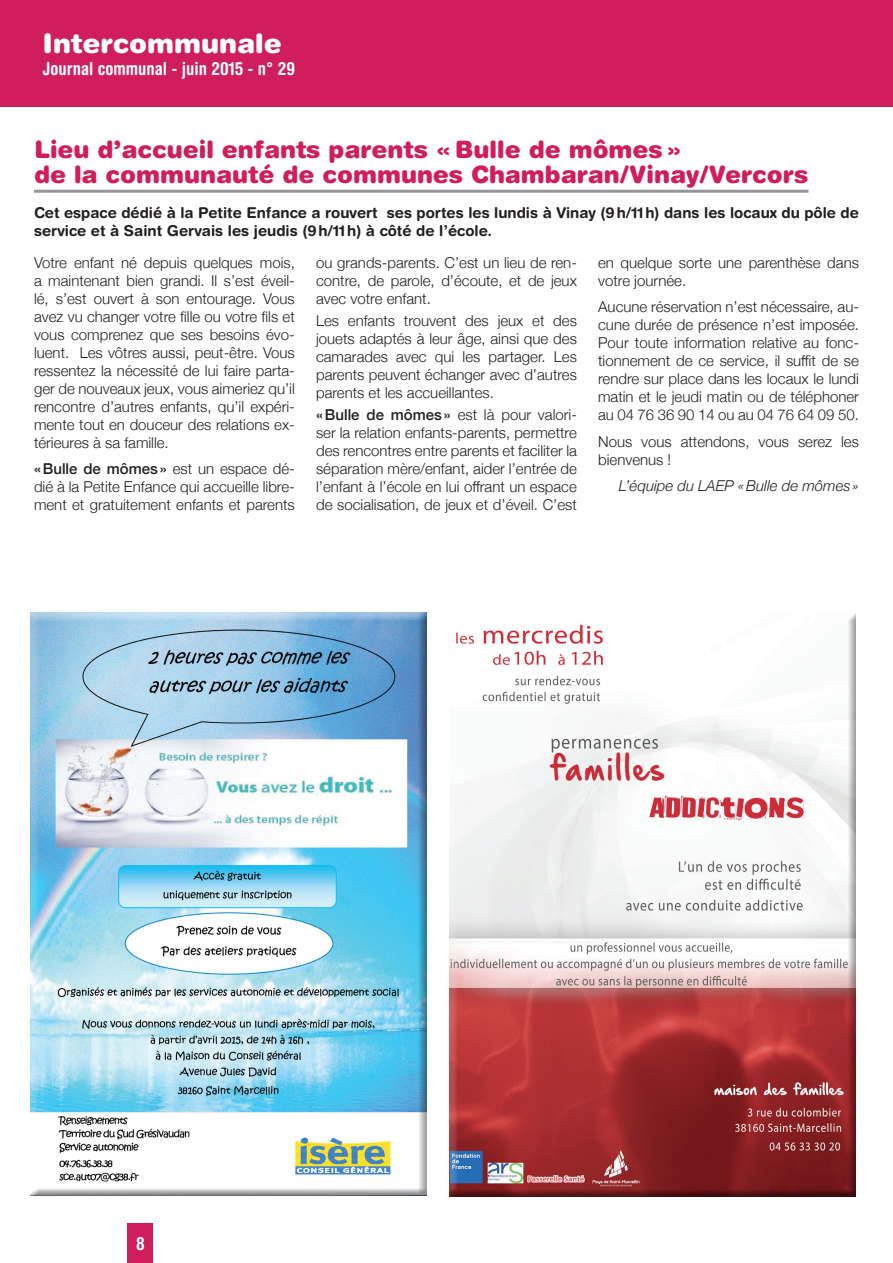
<style>
.page{position:relative;width:893px;height:1263px;background:#fff}
.page>*{position:absolute;margin:0;border:0;box-sizing:border-box;transform-origin:0 0}
.t1{font:900 27px "Helvetica Rounded";color:#fff}
.t2{font:900 24px/25.5px "Helvetica Rounded";color:#d01d5c}
.t3{font:700 condensed 18px "Helvetica Rounded";color:#fff}
.t4{font:300 15px/18px "Helvetica Neue";color:#231f20;text-align:justify}
.t5{font:700 15px/18px "Helvetica Rounded";color:#231f20}
.t6{font:italic 300 15px "Helvetica Neue";color:#231f20}
.s1{font-weight:500}
</style>
<div class="page">
<div style="left:128px;top:1224px;width:25px;height:39px;background:#d01d5c"></div>
<div style="left:0;top:0;width:893px;height:106px;background:#d01d5c"></div>
<div style="left:449px;top:608px;width:415px;height:591px;background:#231f20;opacity:.5"></div>
<div style="left:31px;top:612px;width:397px;height:588px;background:#231f20;opacity:.5"></div>
<hr style="left:34px;top:190px;width:774px;height:3px;background:#939598">
<h1 class="t1" style="left:43px;top:26px;width:241px">Intercommunale</h1>
<p class="t3" style="left:43px;top:58px;width:254px">Journal communal - juin 2015 - n° 29</p>
<h2 class="t2" style="left:34px;top:136px;width:776px">Lieu d’accueil enfants parents «Bulle de mômes»<br>de la communauté de communes Chambaran/Vinay/Vercors</h2>
<p class="t5" style="left:34px;top:204px;width:826px">Cet espace dédié à la Petite Enfance a rouvert ses portes les lundis à Vinay (9h/11h) dans les locaux du pôle de service et à Saint Gervais les jeudis (9h/11h) à côté de l’école.</p>
<p class="t4" style="left:34px;top:252px;width:262px">Votre enfant né depuis quelques mois, a maintenant bien grandi. Il s’est éveil&shy;lé, s’est ouvert à son entourage. Vous avez vu changer votre fille ou votre fils et vous comprenez que ses besoins évo&shy;luent. Les vôtres aussi, peut-être. Vous ressentez la nécessité de lui faire parta&shy;ger de nouveaux jeux, vous aimeriez qu’il rencontre d’autres enfants, qu’il expéri&shy;mente tout en douceur des relations ex&shy;térieures à sa famille.</p>
<p class="t4" style="left:34px;top:459px;width:262px"><span class="s1">«Bulle de mômes»</span> est un espace dé&shy;dié à la Petite Enfance qui accueille libre&shy;ment et gratuitement enfants et parents</p>
<p class="t4" style="left:598px;top:252px;width:262px">en quelque sorte une parenthèse dans votre journée.</p>
<p class="t4" style="left:598px;top:297px;width:262px">Aucune réservation n’est nécessaire, au&shy;cune durée de présence n’est imposée.<br>Pour toute information relative au fonc&shy;tionnement de ce service, il suffit de se rendre sur place dans les locaux le lundi matin et le jeudi matin ou de téléphoner au 04 76 36 90 14 ou au 04 76 64 09 50.</p>
<p class="t4" style="left:598px;top:431px;width:262px">Nous vous attendons, vous serez les bienvenus !</p>
<p class="t6" style="left:619px;top:474px;width:242px">L’équipe du LAEP «Bulle de mômes »</p>
<p class="t4" style="left:316px;top:252px;width:262px">ou grands-parents. C’est un lieu de ren&shy;contre, de parole, d’écoute, et de jeux avec votre enfant.</p>
<p class="t4" style="left:316px;top:311px;width:262px">Les enfants trouvent des jeux et des jouets adaptés à leur âge, ainsi que des camarades avec qui les partager. Les parents peuvent échanger avec d’autres parents et les accueillantes.</p>
<p class="t4" style="left:316px;top:405px;width:262px"><span class="s1">«Bulle de mômes»</span> est là pour valori&shy;ser la relation enfants-parents, permettre des rencontres entre parents et faciliter la séparation mère/enfant, aider l’entrée de l’enfant à l’école en lui offrant un espace de socialisation, de jeux et d’éveil. C’est</p>
<p class="t3" style="left:136px;top:1233px;width:10px">8</p>
</div>
